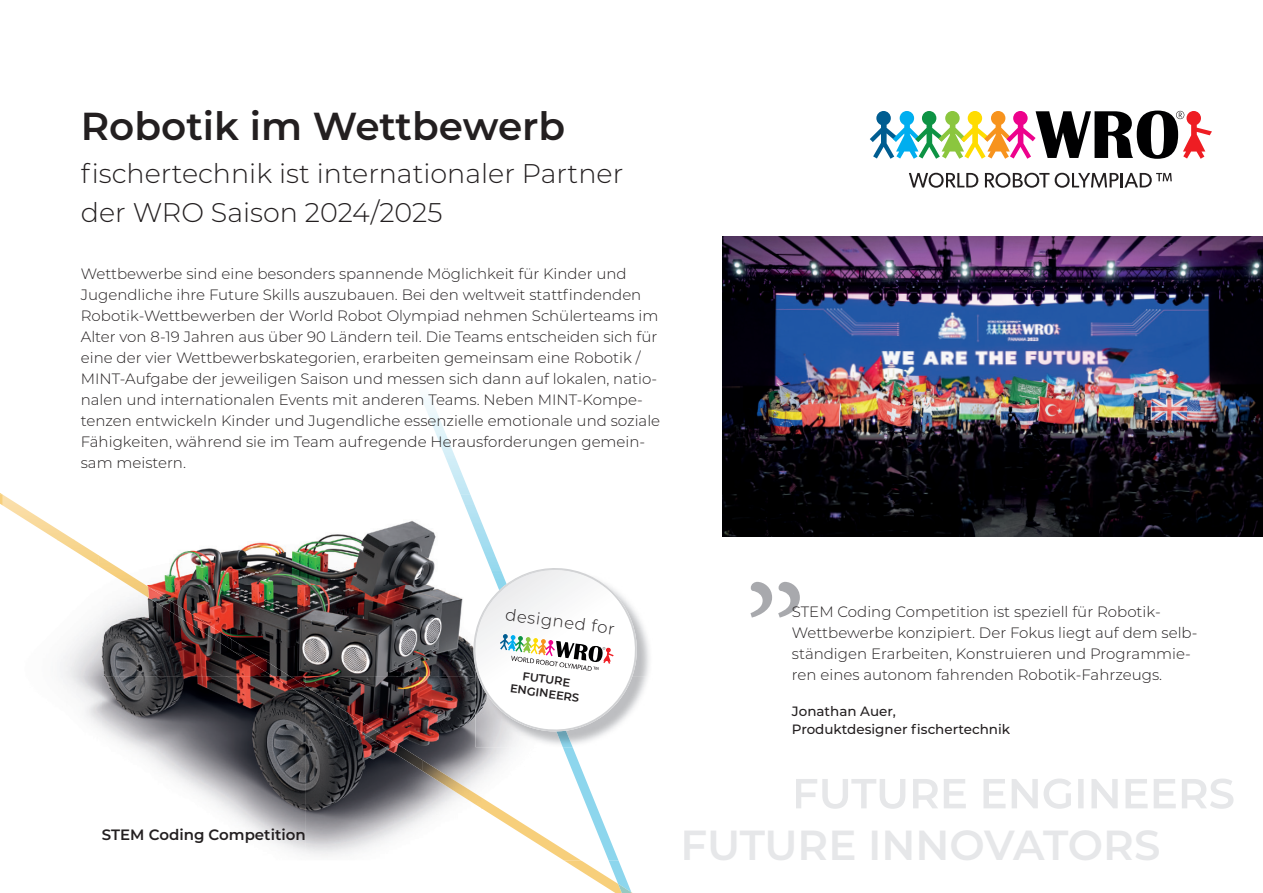
<style>
.page{position:relative;width:1263px;height:893px;background:#fff}
.page>*{position:absolute;margin:0;border:0;box-sizing:border-box;transform-origin:0 0}
.t1{font:150.15px "Minion Pro";color:#a8a9ad}
.t2{font:600 42px "Montserrat";color:#e6e7e9}
.t3{font:600 39px "Montserrat";color:#231f20}
.t4{font:300 27px/39px "Montserrat";color:#231f20}
.t5{font:300 16.5px "Montserrat";color:#231f20}
.t6{font:300 15px/21px "Montserrat";color:#231f20}
.t7{font:600 15px "Montserrat";color:#231f20}
.t8{font:500 13.5px/18px "Montserrat";color:#231f20}
.t9{font:600 11.4px/13.8px "Montserrat";color:#231f20;text-align:center}
</style>
<div class="page">
<svg style="left:608px;top:860px;width:23px;height:33px"></svg>
<svg style="left:422px;top:397px;width:48px;height:97px"></svg>
<svg style="left:870px;top:111px;width:342px;height:48px"></svg>
<svg style="left:909px;top:173px;width:69px;height:15px"></svg>
<svg style="left:985px;top:173px;width:64px;height:15px"></svg>
<svg style="left:1055px;top:173px;width:117px;height:15px"></svg>
<img style="left:60px;top:676px;width:449px;height:180px">
<svg style="left:1px;top:494px;width:2px;height:12px"></svg>
<img style="left:272px;top:676px;width:98px;height:62px">
<img style="left:369px;top:727px;width:54px;height:44px">
<img style="left:422px;top:760px;width:77px;height:48px">
<img style="left:481px;top:808px;width:82px;height:52px">
<img style="left:563px;top:747px;width:55px;height:113px">
<img style="left:178px;top:520px;width:258px;height:65px">
<img style="left:60px;top:623px;width:44px;height:53px">
<img style="left:104px;top:585px;width:364px;height:91px">
<img style="left:3px;top:495px;width:72px;height:45px">
<img style="left:98px;top:555px;width:96px;height:72px">
<img style="left:57px;top:540px;width:42px;height:26px">
<img style="left:194px;top:615px;width:48px;height:42px">
<img style="left:242px;top:646px;width:48px;height:30px">
<img style="left:460px;top:494px;width:38px;height:69px">
<img style="left:475px;top:625px;width:175px;height:122px">
<img style="left:556px;top:737px;width:17px;height:10px">
<svg style="left:468px;top:563px;width:174px;height:174px"></svg>
<img style="left:723px;top:236px;width:540px;height:300px">
<svg style="left:796px;top:778px;width:437px;height:31px"></svg>
<h3 class="t3" style="left:81px;top:98px;width:486px">Robotik im Wettbewerb</h3>
<h3 class="t4" style="left:81px;top:153px;width:544px">fischertechnik ist internationaler Partner der WRO Saison 2024/2025</h3>
<p class="t6" style="left:81px;top:263px;width:581px">Wettbewerbe sind eine besonders spannende Möglichkeit für Kinder und Jugendliche ihre Future Skills auszubauen. Bei den weltweit stattfindenden Robotik-Wettbewerben der World Robot Olympiad nehmen Schülerteams im Alter von 8-19 Jahren aus über 90 Ländern teil. Die Teams entscheiden sich für eine der vier Wettbewerbskategorien, erarbeiten gemeinsam eine Robotik / MINT-Aufgabe der jeweiligen Saison und messen sich dann auf lokalen, natio&shy;nalen und internationalen Events mit anderen Teams. Neben MINT-Kompe&shy;tenzen entwickeln Kinder und Jugendliche essenzielle emotionale und soziale Fähigkeiten, während sie im Team aufregende Herausforderungen gemein&shy;sam meistern.</p>
<p class="t7" style="left:102px;top:824px;width:205px">STEM Coding Competition</p>
<p class="t5" style="left:507px;top:603px;width:112px;rotate:8deg">designed for</p>
<p class="t9" style="left:513px;top:668px;width:71px;rotate:7deg">FUTURE<br>ENGINEERS</p>
<h1 class="t1" style="left:743px;top:452px;width:66px">„</h1>
<p class="t6" style="left:792px;top:601px;width:407px">STEM Coding Competition ist speziell für Robotik-Wettbewerbe konzipiert. Der Fokus liegt auf dem selb&shy;ständigen Erarbeiten, Konstruieren und Programmie&shy;ren eines autonom fahrenden Robotik-Fahrzeugs.</p>
<p class="t8" style="left:792px;top:702px;width:220px">Jonathan Auer,<br>Produktdesigner fischertechnik</p>
<h2 class="t2" style="left:680px;top:815px;width:481px">FUTURE INNOVATORS</h2>
</div>
